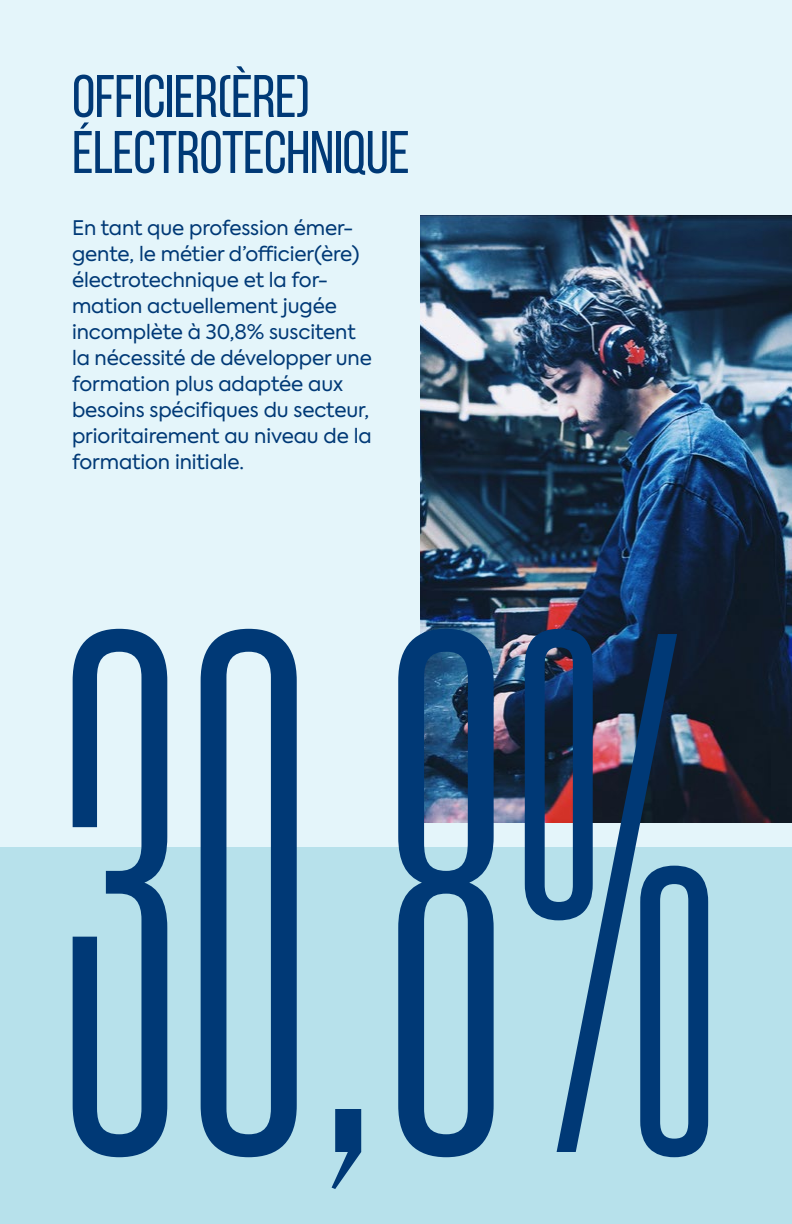
<style>
.page{position:relative;width:792px;height:1224px;background:#e4f5fa}
.page>*{position:absolute;margin:0;border:0;box-sizing:border-box;transform-origin:0 0}
.t1{font:740px "Rama Gothic C";color:#003976}
.t2{font:60px/56px "Bebas Neue";letter-spacing:-.01em;color:#003976}
.t3{font:20px/26px "Axiforma";letter-spacing:-.005em;color:#003976}
.s1{font-style:inherit}
</style>
<div class="page">
<div style="left:0;top:847px;width:792px;height:377px;background:#b7e1eb"></div>
<img style="left:420px;top:216px;width:372px;height:607px">
<h2 class="t2" style="left:72px;top:68px;width:339px">OFFICIER(ÈRE)<br>ÉLECTROTECHNIQUE</h2>
<p class="t3" style="left:72px;top:215px;width:301px">En tant que profession émer&shy;gente, le métier d’officier(ère) électrotechnique et la for&shy;mation actuellement jugée incomplète à 30,8% suscitent la nécessité de développer une formation plus adaptée aux besoins spécifiques du secteur, prioritairement au niveau de la formation initiale.</p>
<h1 class="t1" style="left:60px;top:570px;width:662px">30,8<span class="s1">%</span></h1>
</div>
